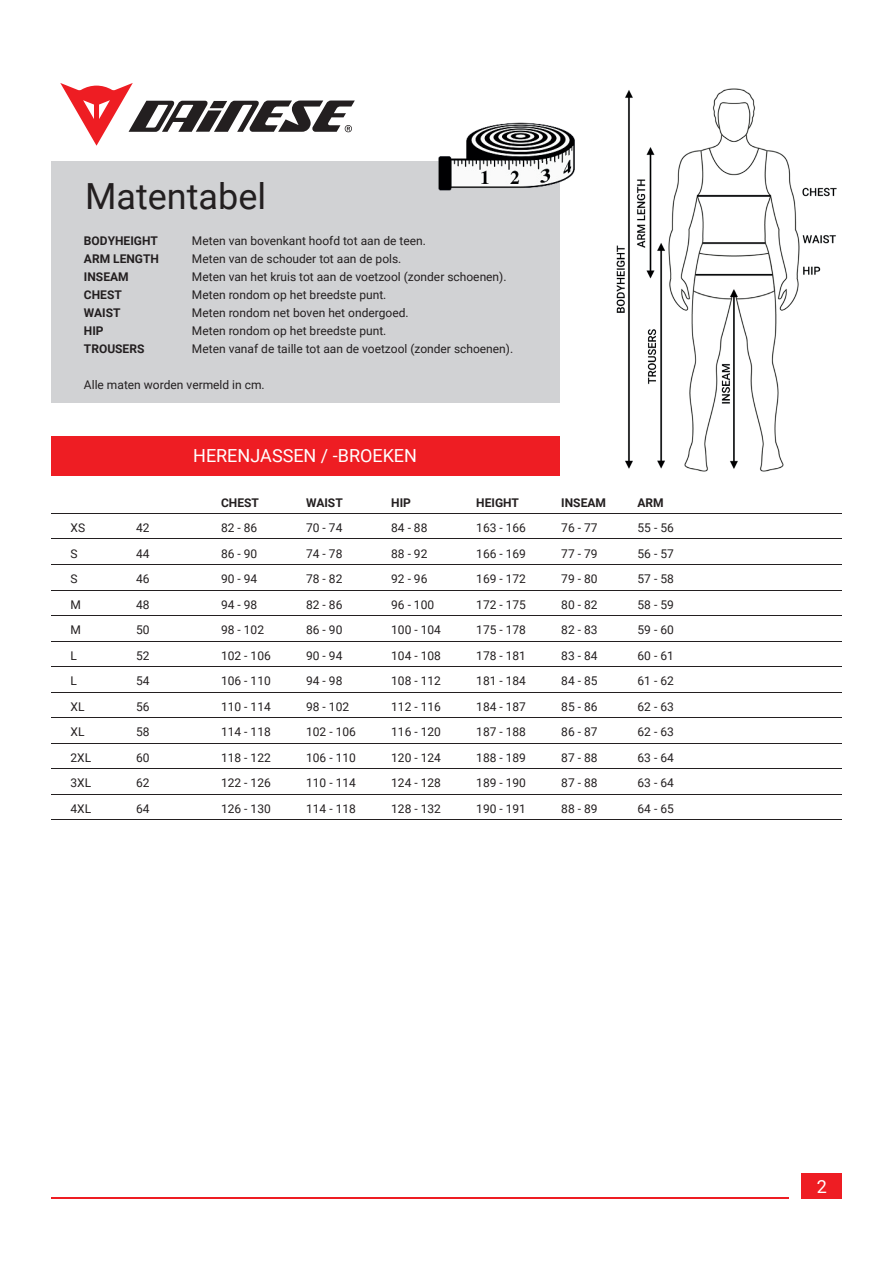
<style>
.page{position:relative;width:893px;height:1263px;background:#fff}
.page>*{position:absolute;margin:0;border:0;box-sizing:border-box;transform-origin:0 0}
.t1{font:36px "Roboto";color:#231f20}
.t2{font:18px "Roboto";color:#fff}
.t3{font:12px "Roboto";color:#231f20}
.t4{font:700 12px "Roboto";color:#231f20}
</style>
<div class="page">
<div style="left:801px;top:1174px;width:41px;height:25px;background:#ee1d23"></div>
<hr style="left:51px;top:1198px;width:738px;height:1px;background:#ee1d23">
<div style="left:51px;top:162px;width:508px;height:241px;background:#d1d2d4"></div>
<div style="left:51px;top:436px;width:508px;height:39px;background:#ee1d23"></div>
<img style="left:616px;top:88px;width:221px;height:384px">
<hr style="left:51px;top:513px;width:791px;height:1px;background:#231f20">
<hr style="left:51px;top:539px;width:791px;height:1px;background:#231f20">
<hr style="left:51px;top:564px;width:791px;height:1px;background:#231f20">
<hr style="left:51px;top:590px;width:791px;height:1px;background:#231f20">
<hr style="left:51px;top:615px;width:791px;height:1px;background:#231f20">
<hr style="left:51px;top:641px;width:791px;height:1px;background:#231f20">
<hr style="left:51px;top:666px;width:791px;height:1px;background:#231f20">
<hr style="left:51px;top:692px;width:791px;height:1px;background:#231f20">
<hr style="left:51px;top:717px;width:791px;height:1px;background:#231f20">
<hr style="left:51px;top:743px;width:791px;height:1px;background:#231f20">
<hr style="left:51px;top:768px;width:791px;height:1px;background:#231f20">
<hr style="left:51px;top:794px;width:791px;height:1px;background:#231f20">
<hr style="left:51px;top:819px;width:791px;height:1px;background:#231f20">
<img style="left:427px;top:122px;width:148px;height:75px">
<img style="left:427px;top:162px;width:132px;height:35px">
<svg style="left:60px;top:83px;width:295px;height:63px"></svg>
<h1 class="t1" style="left:85px;top:171px;width:183px">Matentabel</h1>
<p class="t4" style="left:84px;top:233px;width:75px">BODYHEIGHT</p>
<p class="t3" style="left:192px;top:233px;width:235px">Meten van bovenkant hoofd tot aan de teen.</p>
<p class="t4" style="left:84px;top:251px;width:77px">ARM LENGTH</p>
<p class="t3" style="left:192px;top:251px;width:211px">Meten van de schouder tot aan de pols.</p>
<p class="t4" style="left:84px;top:269px;width:46px">INSEAM</p>
<p class="t3" style="left:192px;top:269px;width:316px">Meten van het kruis tot aan de voetzool (zonder schoenen).</p>
<p class="t4" style="left:84px;top:287px;width:39px">CHEST</p>
<p class="t3" style="left:192px;top:287px;width:196px">Meten rondom op het breedste punt.</p>
<p class="t4" style="left:84px;top:305px;width:38px">WAIST</p>
<p class="t3" style="left:192px;top:305px;width:218px">Meten rondom net boven het ondergoed.</p>
<p class="t4" style="left:84px;top:323px;width:21px">HIP</p>
<p class="t3" style="left:192px;top:323px;width:196px">Meten rondom op het breedste punt.</p>
<p class="t4" style="left:84px;top:341px;width:62px">TROUSERS</p>
<p class="t3" style="left:192px;top:341px;width:323px">Meten vanaf de taille tot aan de voetzool (zonder schoenen).</p>
<p class="t3" style="left:84px;top:377px;width:182px">Alle maten worden vermeld in cm.</p>
<h2 class="t2" style="left:193px;top:443px;width:225px">HERENJASSEN / -BROEKEN</h2>
<p class="t4" style="left:221px;top:494px;width:39px">CHEST</p>
<p class="t4" style="left:306px;top:494px;width:38px">WAIST</p>
<p class="t4" style="left:391px;top:494px;width:21px">HIP</p>
<p class="t4" style="left:476px;top:494px;width:44px">HEIGHT</p>
<p class="t4" style="left:561px;top:494px;width:46px">INSEAM</p>
<p class="t4" style="left:638px;top:494px;width:28px">ARM</p>
<p class="t3" style="left:71px;top:520px;width:16px">XS</p>
<p class="t3" style="left:136px;top:520px;width:15px">42</p>
<p class="t3" style="left:221px;top:520px;width:38px">82 - 86</p>
<p class="t3" style="left:306px;top:520px;width:38px">70 - 74</p>
<p class="t3" style="left:391px;top:520px;width:38px">84 - 88</p>
<p class="t3" style="left:476px;top:520px;width:51px">163 - 166</p>
<p class="t3" style="left:561px;top:520px;width:38px">76 - 77</p>
<p class="t3" style="left:638px;top:520px;width:38px">55 - 56</p>
<p class="t3" style="left:71px;top:545px;width:9px">S</p>
<p class="t3" style="left:136px;top:545px;width:15px">44</p>
<p class="t3" style="left:221px;top:545px;width:38px">86 - 90</p>
<p class="t3" style="left:306px;top:545px;width:38px">74 - 78</p>
<p class="t3" style="left:391px;top:545px;width:38px">88 - 92</p>
<p class="t3" style="left:476px;top:545px;width:51px">166 - 169</p>
<p class="t3" style="left:561px;top:545px;width:38px">77 - 79</p>
<p class="t3" style="left:638px;top:545px;width:38px">56 - 57</p>
<p class="t3" style="left:71px;top:571px;width:9px">S</p>
<p class="t3" style="left:136px;top:571px;width:15px">46</p>
<p class="t3" style="left:221px;top:571px;width:38px">90 - 94</p>
<p class="t3" style="left:306px;top:571px;width:38px">78 - 82</p>
<p class="t3" style="left:391px;top:571px;width:38px">92 - 96</p>
<p class="t3" style="left:476px;top:571px;width:51px">169 - 172</p>
<p class="t3" style="left:561px;top:571px;width:38px">79 - 80</p>
<p class="t3" style="left:638px;top:571px;width:38px">57 - 58</p>
<p class="t3" style="left:71px;top:596px;width:12px">M</p>
<p class="t3" style="left:136px;top:596px;width:15px">48</p>
<p class="t3" style="left:221px;top:596px;width:38px">94 - 98</p>
<p class="t3" style="left:306px;top:596px;width:38px">82 - 86</p>
<p class="t3" style="left:391px;top:596px;width:44px">96 - 100</p>
<p class="t3" style="left:476px;top:596px;width:51px">172 - 175</p>
<p class="t3" style="left:561px;top:596px;width:38px">80 - 82</p>
<p class="t3" style="left:638px;top:596px;width:38px">58 - 59</p>
<p class="t3" style="left:71px;top:622px;width:12px">M</p>
<p class="t3" style="left:136px;top:622px;width:15px">50</p>
<p class="t3" style="left:221px;top:622px;width:44px">98 - 102</p>
<p class="t3" style="left:306px;top:622px;width:38px">86 - 90</p>
<p class="t3" style="left:391px;top:622px;width:51px">100 - 104</p>
<p class="t3" style="left:476px;top:622px;width:51px">175 - 178</p>
<p class="t3" style="left:561px;top:622px;width:38px">82 - 83</p>
<p class="t3" style="left:638px;top:622px;width:38px">59 - 60</p>
<p class="t3" style="left:71px;top:647px;width:8px">L</p>
<p class="t3" style="left:136px;top:647px;width:15px">52</p>
<p class="t3" style="left:221px;top:647px;width:51px">102 - 106</p>
<p class="t3" style="left:306px;top:647px;width:38px">90 - 94</p>
<p class="t3" style="left:391px;top:647px;width:51px">104 - 108</p>
<p class="t3" style="left:476px;top:647px;width:51px">178 - 181</p>
<p class="t3" style="left:561px;top:647px;width:38px">83 - 84</p>
<p class="t3" style="left:638px;top:647px;width:38px">60 - 61</p>
<p class="t3" style="left:71px;top:673px;width:8px">L</p>
<p class="t3" style="left:136px;top:673px;width:15px">54</p>
<p class="t3" style="left:221px;top:673px;width:51px">106 - 110</p>
<p class="t3" style="left:306px;top:673px;width:38px">94 - 98</p>
<p class="t3" style="left:391px;top:673px;width:51px">108 - 112</p>
<p class="t3" style="left:476px;top:673px;width:51px">181 - 184</p>
<p class="t3" style="left:561px;top:673px;width:38px">84 - 85</p>
<p class="t3" style="left:638px;top:673px;width:38px">61 - 62</p>
<p class="t3" style="left:71px;top:698px;width:15px">XL</p>
<p class="t3" style="left:136px;top:698px;width:15px">56</p>
<p class="t3" style="left:221px;top:698px;width:51px">110 - 114</p>
<p class="t3" style="left:306px;top:698px;width:44px">98 - 102</p>
<p class="t3" style="left:391px;top:698px;width:51px">112 - 116</p>
<p class="t3" style="left:476px;top:698px;width:51px">184 - 187</p>
<p class="t3" style="left:561px;top:698px;width:38px">85 - 86</p>
<p class="t3" style="left:638px;top:698px;width:38px">62 - 63</p>
<p class="t3" style="left:71px;top:724px;width:15px">XL</p>
<p class="t3" style="left:136px;top:724px;width:15px">58</p>
<p class="t3" style="left:221px;top:724px;width:51px">114 - 118</p>
<p class="t3" style="left:306px;top:724px;width:51px">102 - 106</p>
<p class="t3" style="left:391px;top:724px;width:51px">116 - 120</p>
<p class="t3" style="left:476px;top:724px;width:51px">187 - 188</p>
<p class="t3" style="left:561px;top:724px;width:38px">86 - 87</p>
<p class="t3" style="left:638px;top:724px;width:38px">62 - 63</p>
<p class="t3" style="left:71px;top:749px;width:22px">2XL</p>
<p class="t3" style="left:136px;top:749px;width:15px">60</p>
<p class="t3" style="left:221px;top:749px;width:51px">118 - 122</p>
<p class="t3" style="left:306px;top:749px;width:51px">106 - 110</p>
<p class="t3" style="left:391px;top:749px;width:51px">120 - 124</p>
<p class="t3" style="left:476px;top:749px;width:51px">188 - 189</p>
<p class="t3" style="left:561px;top:749px;width:38px">87 - 88</p>
<p class="t3" style="left:638px;top:749px;width:38px">63 - 64</p>
<p class="t3" style="left:71px;top:775px;width:22px">3XL</p>
<p class="t3" style="left:136px;top:775px;width:15px">62</p>
<p class="t3" style="left:221px;top:775px;width:51px">122 - 126</p>
<p class="t3" style="left:306px;top:775px;width:51px">110 - 114</p>
<p class="t3" style="left:391px;top:775px;width:51px">124 - 128</p>
<p class="t3" style="left:476px;top:775px;width:51px">189 - 190</p>
<p class="t3" style="left:561px;top:775px;width:38px">87 - 88</p>
<p class="t3" style="left:638px;top:775px;width:38px">63 - 64</p>
<p class="t3" style="left:71px;top:800px;width:22px">4XL</p>
<p class="t3" style="left:136px;top:800px;width:15px">64</p>
<p class="t3" style="left:221px;top:800px;width:51px">126 - 130</p>
<p class="t3" style="left:306px;top:800px;width:51px">114 - 118</p>
<p class="t3" style="left:391px;top:800px;width:51px">128 - 132</p>
<p class="t3" style="left:476px;top:800px;width:51px">190 - 191</p>
<p class="t3" style="left:561px;top:800px;width:38px">88 - 89</p>
<p class="t3" style="left:638px;top:800px;width:38px">64 - 65</p>
<h2 class="t2" style="left:817px;top:1173px;width:12px">2</h2>
</div>
